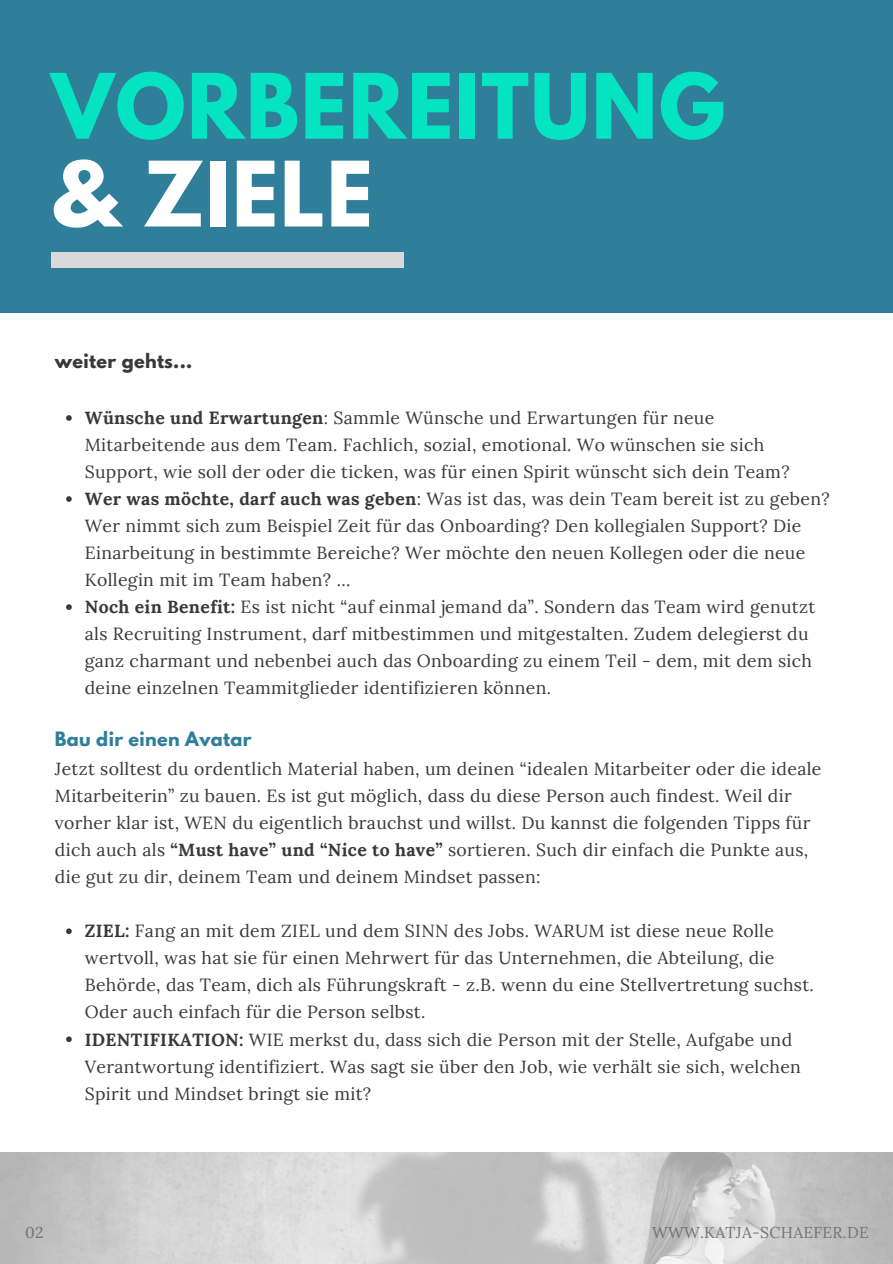
<style>
.page{position:relative;width:893px;height:1264px;background:#fff}
.page>*{position:absolute;margin:0;border:0;box-sizing:border-box;transform-origin:0 0}
.t1{font:700 79.8px/87.8px "League Spartan";letter-spacing:.02em;color:#05e4c2}
.t2{font:17.55px/27px "Lora";letter-spacing:.02em;color:#383838}
.t3{font:700 17.55px "League Spartan";letter-spacing:.02em;color:#383838}
.t4{font:15.75px "Lora";letter-spacing:.02em;color:#737373}
.s1{color:#fff}
.s2{font-weight:700}
.s3{font-family:"League Spartan";font-weight:700;color:#307f9a}
</style>
<div class="page">
<div style="left:0;top:0;width:892px;height:313px;background:#307f9a"></div>
<div style="left:51px;top:252px;width:353px;height:15px;background:#d9d9d9"></div>
<img style="left:0;top:1152px;width:892px;height:111px">
<svg style="left:66px;top:415px;width:6px;height:6px"></svg>
<svg style="left:66px;top:496px;width:6px;height:6px"></svg>
<svg style="left:66px;top:604px;width:6px;height:6px"></svg>
<svg style="left:66px;top:928px;width:6px;height:6px"></svg>
<svg style="left:66px;top:1036px;width:6px;height:6px"></svg>
<h1 class="t1" style="left:51px;top:73px;width:675px">VORBEREITUNG <span class="s1">&amp; ZIELE</span></h1>
<h2 class="t3" style="left:55px;top:352px;width:139px">weiter gehts...</h2>
<p class="t2" style="left:85px;top:404px;width:706px"><span class="s2">Wünsche und Erwartungen</span>: Sammle Wünsche und Erwartungen für neue<br>Mitarbeitende aus dem Team. Fachlich, sozial, emotional. Wo wünschen sie sich<br>Support, wie soll der oder die ticken, was für einen Spirit wünscht sich dein Team?</p>
<p class="t2" style="left:85px;top:485px;width:746px"><span class="s2">Wer was möchte, darf auch was geben</span>: Was ist das, was dein Team bereit ist zu geben?<br>Wer nimmt sich zum Beispiel Zeit für das Onboarding? Den kollegialen Support? Die Einarbeitung in bestimmte Bereiche? Wer möchte den neuen Kollegen oder die neue Kollegin mit im Team haben? ...</p>
<p class="t2" style="left:85px;top:593px;width:731px"><span class="s2">Noch ein Benefit:</span> Es ist nicht “auf einmal jemand da”. Sondern das Team wird genutzt als Recruiting Instrument, darf mitbestimmen und mitgestalten. Zudem delegierst du ganz charmant und nebenbei auch das Onboarding zu einem Teil - dem, mit dem sich deine einzelnen Teammitglieder identifizieren können.</p>
<h3 class="t2" style="left:55px;top:725px;width:768px;line-height:29.2px"><span class="s3">Bau dir einen Avatar<br></span>Jetzt solltest du ordentlich Material haben, um deinen “idealen Mitarbeiter oder die ideale</h3>
<h3 class="t2" style="left:55px;top:782px;width:757px">Mitarbeiterin” zu bauen. Es ist gut möglich, dass du diese Person auch findest. Weil dir vorher klar ist, WEN du eigentlich brauchst und willst. Du kannst die folgenden Tipps für dich auch als <span class="s2">“Must have” und “Nice to have”</span> sortieren. Such dir einfach die Punkte aus, die gut zu dir, deinem Team und deinem Mindset passen:</h3>
<p class="t2" style="left:85px;top:917px;width:730px"><span class="s2">ZIEL:</span> Fang an mit dem ZIEL und dem SINN des Jobs. WARUM ist diese neue Rolle wertvoll, was hat sie für einen Mehrwert für das Unternehmen, die Abteilung, die Behörde, das Team, dich als Führungskraft - z.B. wenn du eine Stellvertretung suchst.<br>Oder auch einfach für die Person selbst.</p>
<p class="t2" style="left:85px;top:1025px;width:717px"><span class="s2">IDENTIFIKATION:</span> WIE merkst du, dass sich die Person mit der Stelle, Aufgabe und<br>Verantwortung identifiziert. Was sagt sie über den Job, wie verhält sie sich, welchen<br>Spirit und Mindset bringt sie mit?</p>
<p class="t4" style="left:25px;top:1221px;width:20px">02</p>
<p class="t4" style="left:652px;top:1221px;width:218px">WWW.KATJA-SCHAEFER.DE</p>
</div>
